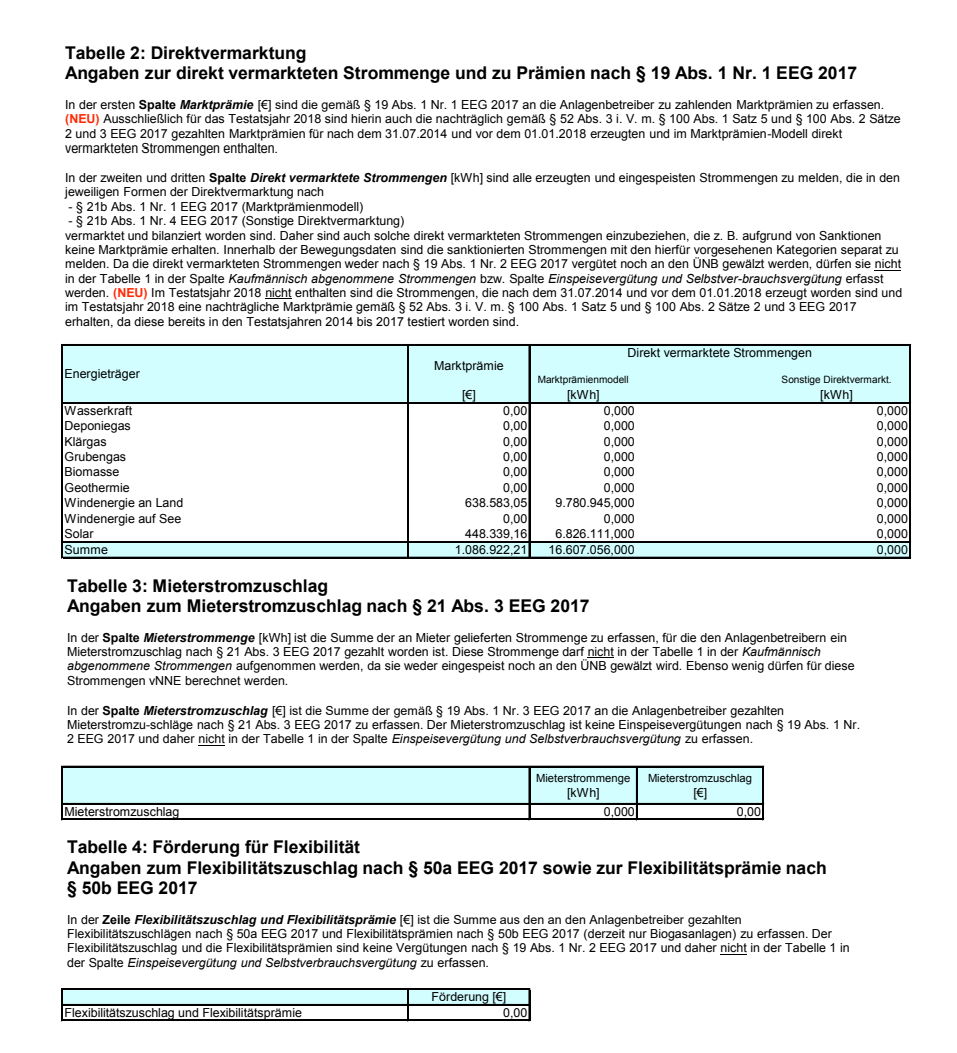
<style>
.page{position:relative;width:957px;height:1053px;background:#fff}
.page>*{position:absolute;margin:0;border:0;box-sizing:border-box;transform-origin:0 0}
.t1{font:700 17.62px "Arial";color:#000}
.t2{font:700 17.5px/20.2px "Arial";color:#000}
.t3{font:12.5px/14.4px "Arial";color:#000}
.t4{font:11.25px "Arial";letter-spacing:.005em;color:#000}
.t5{font:10px "Arial";letter-spacing:-.005em;color:#000}
.s1{font-weight:700}
.s2{font-weight:700;font-style:italic}
.s3{font-weight:700;color:#ff2b06}
.s4{font-style:italic}
</style>
<div class="page">
<div style="left:62px;top:345px;width:848px;height:58px;background:#d2feff"></div>
<div style="left:62px;top:542px;width:848px;height:16px;background:#d2feff"></div>
<hr style="left:61px;top:344px;width:1px;height:214px;background:#000">
<hr style="left:62px;top:344px;width:1px;height:214px;background:#000">
<hr style="left:407px;top:345px;width:1px;height:213px;background:#000">
<hr style="left:408px;top:345px;width:1px;height:213px;background:#000">
<hr style="left:529px;top:345px;width:1px;height:213px;background:#000">
<hr style="left:909px;top:345px;width:1px;height:213px;background:#000">
<hr style="left:63px;top:344px;width:847px;height:1px;background:#000">
<hr style="left:63px;top:402px;width:847px;height:1px;background:#000">
<hr style="left:63px;top:541px;width:847px;height:2px;background:#000">
<hr style="left:63px;top:557px;width:847px;height:1px;background:#000">
<svg style="left:265px;top:298px;width:26px;height:1px"></svg>
<svg style="left:587px;top:657px;width:27px;height:1px"></svg>
<div style="left:62px;top:766px;width:701px;height:38px;background:#d2feff"></div>
<div style="left:62px;top:989px;width:467px;height:15px;background:#d2feff"></div>
<hr style="left:61px;top:766px;width:1px;height:53px;background:#000">
<hr style="left:62px;top:766px;width:1px;height:54px;background:#000">
<hr style="left:529px;top:767px;width:1px;height:53px;background:#000">
<hr style="left:61px;top:988px;width:1px;height:32px;background:#000">
<hr style="left:62px;top:988px;width:1px;height:32px;background:#000">
<hr style="left:407px;top:990px;width:1px;height:30px;background:#000">
<hr style="left:408px;top:989px;width:1px;height:31px;background:#000">
<hr style="left:529px;top:989px;width:1px;height:31px;background:#000">
<hr style="left:636px;top:767px;width:1px;height:53px;background:#000">
<hr style="left:762px;top:767px;width:2px;height:53px;background:#000">
<hr style="left:63px;top:766px;width:701px;height:1px;background:#000">
<hr style="left:63px;top:803px;width:701px;height:1px;background:#000">
<hr style="left:63px;top:818px;width:701px;height:2px;background:#000">
<hr style="left:63px;top:988px;width:467px;height:1px;background:#000">
<hr style="left:63px;top:1004px;width:467px;height:1px;background:#000">
<hr style="left:63px;top:1019px;width:467px;height:1px;background:#000">
<h2 class="t2" style="left:65px;top:43px;width:793px">Tabelle 2: Direktvermarktung<br>Angaben zur direkt vermarkteten Strommenge und zu Prämien nach § 19 Abs. 1 Nr. 1 EEG 2017</h2>
<p class="t3" style="left:65px;top:97px;width:837px">In der ersten <span class="s1">Spalte</span> <span class="s2">Marktprämie</span> [€] sind die gemäß § 19 Abs. 1 Nr. 1 EEG 2017 an die Anlagenbetreiber zu zahlenden Marktprämien zu erfassen. <span class="s3">(NEU)</span> Ausschließlich für das Testatsjahr 2018 sind hierin auch die nachträglich gemäß § 52 Abs. 3 i. V. m. § 100 Abs. 1 Satz 5 und § 100 Abs. 2 Sätze</p>
<p class="t3" style="left:65px;top:127px;width:778px">2 und 3 EEG 2017 gezahlten Marktprämien für nach dem 31.07.2014 und vor dem 01.01.2018 erzeugten und im Marktprämien-Modell direkt vermarkteten Strommengen enthalten.</p>
<p class="t3" style="left:65px;top:171px;width:836px">In der zweiten und dritten <span class="s1">Spalte</span> <span class="s2">Direkt vermarktete Strommengen</span> [kWh] sind alle erzeugten und eingespeisten Strommengen zu melden, die in den jeweiligen Formen der Direktvermarktung nach</p>
<p class="t3" style="left:69px;top:199px;width:296px">- § 21b Abs. 1 Nr. 1 EEG 2017 (Marktprämienmodell)</p>
<p class="t3" style="left:65px;top:214px;width:838px">- § 21b Abs. 1 Nr. 4 EEG 2017 (Sonstige Direktvermarktung)<br>vermarktet und bilanziert worden sind. Daher sind auch solche direkt vermarkteten Strommengen einzubeziehen, die z. B. aufgrund von Sanktionen keine Marktprämie erhalten. Innerhalb der Bewegungsdaten sind die sanktionierten Strommengen mit den hierfür vorgesehenen Kategorien separat zu melden. Da die direkt vermarkteten Strommengen weder nach § 19 Abs. 1 Nr. 2 EEG 2017 vergütet noch an den ÜNB gewälzt werden, dürfen sie nicht in der Tabelle 1 in der Spalte <span class="s4">Kaufmännisch abgenommene Strommengen</span> bzw. Spalte <span class="s4">Einspeisevergütung und Selbstver-brauchsvergütung</span> erfasst werden. <span class="s3">(NEU)</span> Im Testatsjahr 2018 nicht enthalten sind die Strommengen, die nach dem 31.07.2014 und vor dem 01.01.2018 erzeugt worden sind und im Testatsjahr 2018 eine nachträgliche Marktprämie gemäß § 52 Abs. 3 i. V. m. § 100 Abs. 1 Satz 5 und § 100 Abs. 2 Sätze 2 und 3 EEG 2017 erhalten, da diese bereits in den Testatsjahren 2014 bis 2017 testiert worden sind.</p>
<p class="t3" style="left:65px;top:366px;width:77px">Energieträger</p>
<p class="t3" style="left:65px;top:402px;width:69px;line-height:15.5px">Wasserkraft<br>Deponiegas<br>Klärgas<br>Grubengas<br>Biomasse<br>Geothermie</p>
<p class="t3" style="left:65px;top:495px;width:120px;line-height:15.5px">Windenergie an Land<br>Windenergie auf See<br>Solar<br>Summe</p>
<p class="t3" style="left:434px;top:358px;width:71px">Marktprämie</p>
<p class="t3" style="left:627px;top:345px;width:186px">Direkt vermarktete Strommengen</p>
<p class="t5" style="left:538px;top:373px;width:92px">Marktprämienmodell</p>
<p class="t5" style="left:781px;top:373px;width:112px">Sonstige Direktvermarkt.</p>
<p class="t3" style="left:462px;top:387px;width:15px">[€]</p>
<p class="t3" style="left:567px;top:388px;width:34px">[kWh]</p>
<p class="t3" style="left:820px;top:388px;width:34px">[kWh]</p>
<p class="t3" style="left:503px;top:403px;width:26px">0,00</p>
<p class="t3" style="left:604px;top:403px;width:33px">0,000</p>
<p class="t3" style="left:877px;top:403px;width:33px">0,000</p>
<p class="t3" style="left:503px;top:418px;width:26px">0,00</p>
<p class="t3" style="left:604px;top:418px;width:33px">0,000</p>
<p class="t3" style="left:877px;top:418px;width:33px">0,000</p>
<p class="t3" style="left:503px;top:434px;width:26px">0,00</p>
<p class="t3" style="left:604px;top:434px;width:33px">0,000</p>
<p class="t3" style="left:877px;top:434px;width:33px">0,000</p>
<p class="t3" style="left:503px;top:449px;width:26px">0,00</p>
<p class="t3" style="left:604px;top:449px;width:33px">0,000</p>
<p class="t3" style="left:877px;top:449px;width:33px">0,000</p>
<p class="t3" style="left:503px;top:465px;width:26px">0,00</p>
<p class="t3" style="left:604px;top:465px;width:33px">0,000</p>
<p class="t3" style="left:877px;top:465px;width:33px">0,000</p>
<p class="t3" style="left:503px;top:480px;width:26px">0,00</p>
<p class="t3" style="left:604px;top:480px;width:33px">0,000</p>
<p class="t3" style="left:877px;top:480px;width:33px">0,000</p>
<p class="t3" style="left:465px;top:496px;width:64px">638.583,05</p>
<p class="t3" style="left:555px;top:496px;width:81px">9.780.945,000</p>
<p class="t3" style="left:877px;top:496px;width:33px">0,000</p>
<p class="t3" style="left:503px;top:511px;width:26px">0,00</p>
<p class="t3" style="left:604px;top:511px;width:33px">0,000</p>
<p class="t3" style="left:877px;top:511px;width:33px">0,000</p>
<p class="t3" style="left:465px;top:527px;width:64px">448.339,16</p>
<p class="t3" style="left:555px;top:527px;width:81px">6.826.111,000</p>
<p class="t3" style="left:877px;top:527px;width:33px">0,000</p>
<p class="t3" style="left:455px;top:542px;width:74px">1.086.922,21</p>
<p class="t3" style="left:548px;top:542px;width:88px">16.607.056,000</p>
<p class="t3" style="left:877px;top:542px;width:33px">0,000</p>
<h2 class="t2" style="left:67px;top:576px;width:262px">Tabelle 3: Mieterstromzuschlag</h2>
<h1 class="t1" style="left:67px;top:594px;width:524px">Angaben zum Mieterstromzuschlag nach § 21 Abs. 3 EEG 2017</h1>
<p class="t3" style="left:67px;top:630px;width:789px">In der <span class="s1">Spalte</span> <span class="s2">Mieterstrommenge</span> [kWh] ist die Summe der an Mieter gelieferten Strommenge zu erfassen, für die den Anlagenbetreibern ein<br>Mieterstromzuschlag nach § 21 Abs. 3 EEG 2017 gezahlt worden ist. Diese Strommenge darf nicht in der Tabelle 1 in der <span class="s4">Kaufmännisch abgenommene Strommengen</span> aufgenommen werden, da sie weder eingespeist noch an den ÜNB gewälzt wird. Ebenso wenig dürfen für diese</p>
<p class="t3" style="left:67px;top:674px;width:223px">Strommengen vNNE berechnet werden.</p>
<p class="t3" style="left:67px;top:703px;width:794px">In der <span class="s1">Spalte</span> <span class="s2">Mieterstromzuschlag</span> [€] ist die Summe der gemäß § 19 Abs. 1 Nr. 3 EEG 2017 an die Anlagenbetreiber gezahlten<br>Mieterstromzu-schläge nach § 21 Abs. 3 EEG 2017 zu erfassen. Der Mieterstromzuschlag ist keine Einspeisevergütungen nach § 19 Abs. 1 Nr.<br>2 EEG 2017 und daher nicht in der Tabelle 1 in der Spalte <span class="s4">Einspeisevergütung und Selbstverbrauchsvergütung</span> zu erfassen.</p>
<p class="t3" style="left:65px;top:804px;width:116px">Mieterstromzuschlag</p>
<p class="t4" style="left:536px;top:770px;width:96px">Mieterstrommenge</p>
<p class="t3" style="left:567px;top:786px;width:34px">[kWh]</p>
<p class="t4" style="left:648px;top:770px;width:106px">Mieterstromzuschlag</p>
<p class="t3" style="left:693px;top:785px;width:15px">[€]</p>
<p class="t3" style="left:604px;top:804px;width:33px">0,000</p>
<p class="t3" style="left:737px;top:804px;width:26px">0,00</p>
<h2 class="t2" style="left:67px;top:837px;width:761px">Tabelle 4: Förderung für Flexibilität<br>Angaben zum Flexibilitätszuschlag nach § 50a EEG 2017 sowie zur Flexibilitätsprämie nach § 50b EEG 2017</h2>
<p class="t3" style="left:67px;top:912px;width:784px">In der <span class="s1">Zeile</span> <span class="s2">Flexibilitätszuschlag und Flexibilitätsprämie</span> [€] ist die Summe aus den an den Anlagenbetreiber gezahlten Flexibilitätszuschlägen nach § 50a EEG 2017 und Flexibilitätsprämien nach § 50b EEG 2017 (derzeit nur Biogasanlagen) zu erfassen. Der Flexibilitätszuschlag und die Flexibilitätsprämien sind keine Vergütungen nach § 19 Abs. 1 Nr. 2 EEG 2017 und daher nicht in der Tabelle 1 in der Spalte <span class="s4">Einspeisevergütung und Selbstverbrauchsvergütung</span> zu erfassen.</p>
<p class="t3" style="left:65px;top:1005px;width:239px">Flexibilitätszuschlag und Flexibilitätsprämie</p>
<p class="t3" style="left:503px;top:988px;width:26px;line-height:16px;text-indent:-72px">Förderung [€]<br>0,00</p>
</div>
